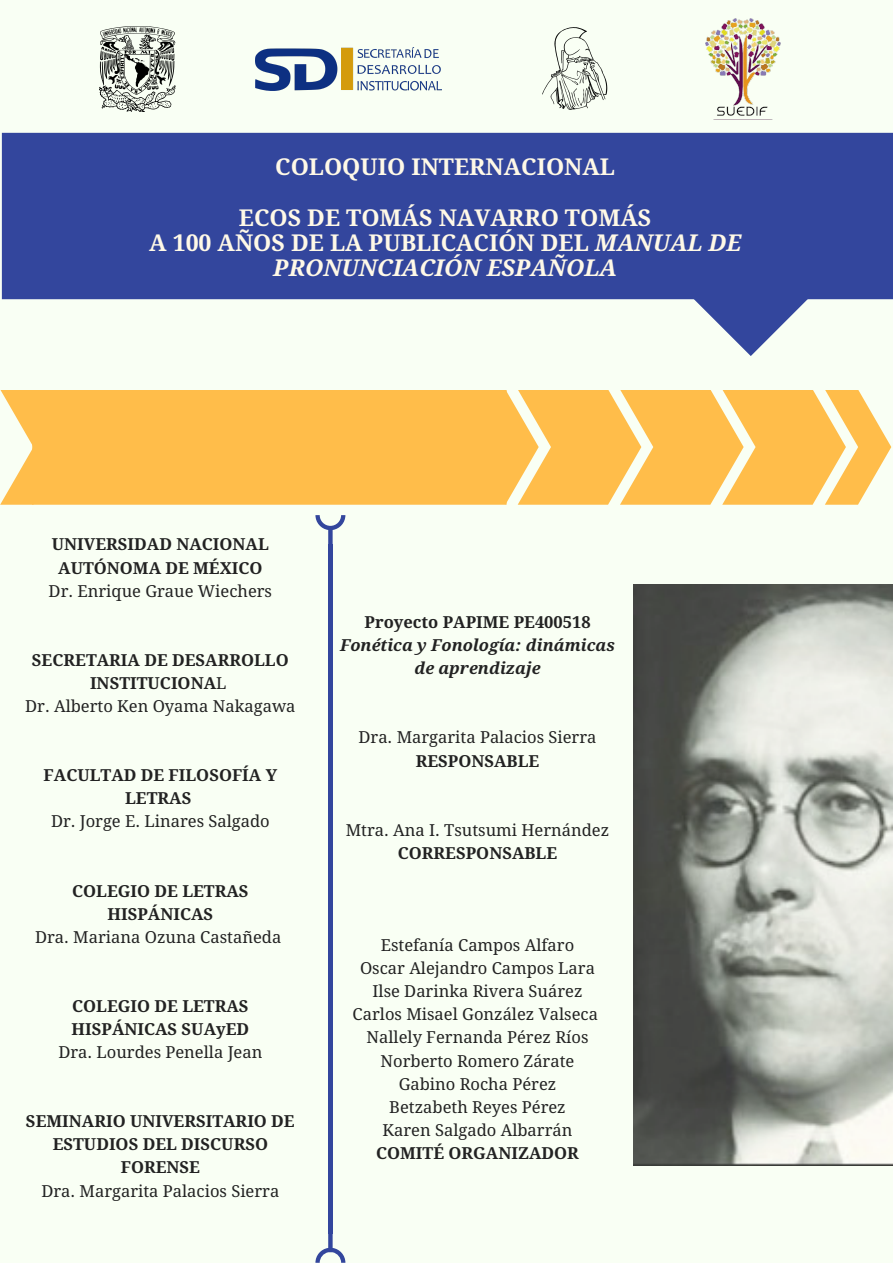
<style>
.page{position:relative;width:893px;height:1263px;background:#f9fff4}
.page>*{position:absolute;margin:0;border:0;box-sizing:border-box;transform-origin:0 0}
.t1{font:italic 700 23.17px/25.3px "Droid Serif";color:#fff9e7;text-align:center}
.t2{font:700 23.17px/50.6px "Droid Serif";color:#fff9e7;text-align:center}
.t3{font:16.58px/23.1px "Droid Serif";color:#222;text-align:center}
.t4{font:700 16.58px/23.1px "Droid Serif";color:#222;text-align:center}
.t5{font:italic 700 16.58px/23.1px "Droid Serif";color:#222;text-align:center}
.s1{font-style:normal}
.s2{font-weight:400}
</style>
<div class="page">
<div style="left:2px;top:133px;width:891px;height:166px;background:#33469d"></div>
<svg style="left:691px;top:296px;width:120px;height:60px"></svg>
<svg style="left:0;top:391px;width:32px;height:114px"></svg>
<div style="left:32px;top:391px;width:473px;height:114px;background:#ffbd4a"></div>
<svg style="left:505px;top:391px;width:386px;height:114px"></svg>
<img style="left:255px;top:48px;width:187px;height:43px">
<img style="left:542px;top:27px;width:66px;height:83px">
<img style="left:99px;top:26px;width:76px;height:86px">
<img style="left:706px;top:19px;width:75px;height:101px">
<img style="left:634px;top:585px;width:259px;height:580px">
<div style="left:328px;top:544px;width:5px;height:689px;background:#33469d"></div>
<svg style="left:315px;top:1233px;width:30px;height:30px"></svg>
<svg style="left:315px;top:515px;width:30px;height:29px"></svg>
<h1 class="t2" style="left:239px;top:142px;width:414px">COLOQUIO INTERNACIONAL<br>ECOS DE TOMÁS NAVARRO TOMÁS</h1>
<h1 class="t1" style="left:149px;top:230px;width:593px"><span class="s1">A 100 AÑOS DE LA PUBLICACIÓN DEL</span> MANUAL DE<br>PRONUNCIACIÓN ESPAÑOLA</h1>
<p class="t4" style="left:52px;top:533px;width:219px">UNIVERSIDAD NACIONAL<br>AUTÓNOMA DE MÉXICO</p>
<p class="t3" style="left:49px;top:579px;width:225px">Dr. Enrique Graue Wiechers</p>
<p class="t4" style="left:25px;top:648px;width:272px">SECRETARIA DE DESARROLLO<br>INSTITUCIONA<span class="s2">L<br>Dr. Alberto Ken Oyama Nakagawa</span></p>
<p class="t4" style="left:44px;top:764px;width:235px">FACULTAD DE FILOSOFÍA Y<br>LETRAS</p>
<p class="t3" style="left:51px;top:810px;width:220px">Dr. Jorge E. Linares Salgado</p>
<p class="t4" style="left:72px;top:879px;width:178px">COLEGIO DE LETRAS<br>HISPÁNICAS</p>
<p class="t3" style="left:35px;top:925px;width:248px">Dra. Mariana Ozuna Castañeda</p>
<p class="t4" style="left:72px;top:995px;width:179px;text-align:left">COLEGIO DE LETRAS<br>HISPÁNICAS SUAyED</p>
<p class="t3" style="left:58px;top:1041px;width:206px">Dra. Lourdes Penella Jean</p>
<p class="t4" style="left:26px;top:1110px;width:270px">SEMINARIO UNIVERSITARIO DE<br>ESTUDIOS DEL DISCURSO<br>FORENSE</p>
<p class="t3" style="left:41px;top:1179px;width:239px">Dra. Margarita Palacios Sierra</p>
<p class="t4" style="left:364px;top:611px;width:228px">Proyecto PAPIME PE400518</p>
<p class="t5" style="left:340px;top:634px;width:276px">Fonética y Fonología: dinámicas de aprendizaje</p>
<p class="t3" style="left:358px;top:726px;width:239px">Dra. Margarita Palacios Sierra</p>
<p class="t4" style="left:416px;top:749px;width:125px">RESPONSABLE</p>
<p class="t3" style="left:346px;top:818px;width:265px">Mtra. Ana I. Tsutsumi Hernández</p>
<p class="t4" style="left:398px;top:841px;width:161px">CORRESPONSABLE</p>
<p class="t3" style="left:353px;top:934px;width:247px">Estefanía Campos Alfaro<br>Oscar Alejandro Campos Lara<br>Ilse Darinka Rivera Suárez<br>Carlos Misael González Valseca<br>Nallely Fernanda Pérez Ríos<br>Norberto Romero Zárate<br>Gabino Rocha Pérez<br>Betzabeth Reyes Pérez<br>Karen Salgado Albarrán</p>
<p class="t4" style="left:376px;top:1141px;width:204px">COMITÉ ORGANIZADOR</p>
</div>
